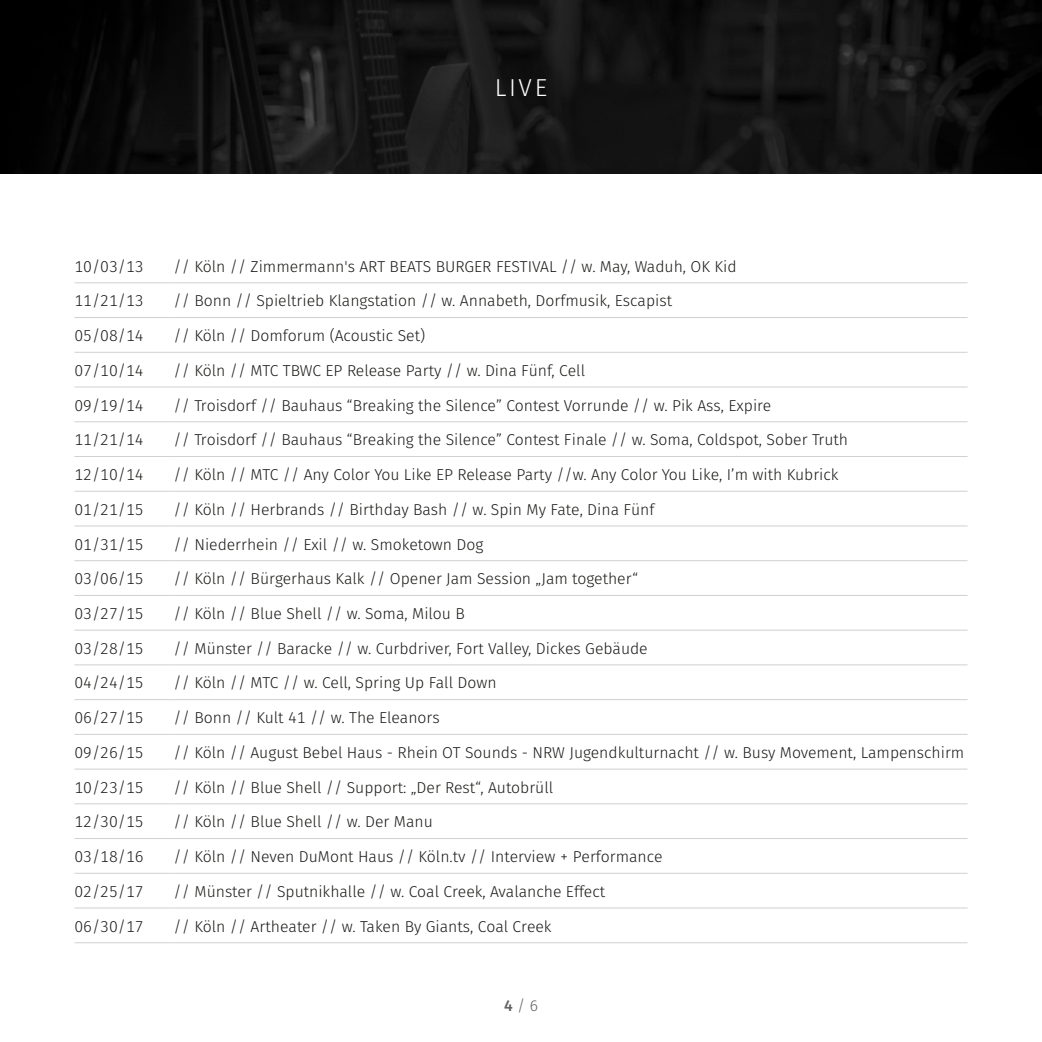
<style>
.page{position:relative;width:1042px;height:1042px;background:#fff}
.page>*{position:absolute;margin:0;border:0;box-sizing:border-box;transform-origin:0 0}
.t1{font:300 24.5px "Fira Sans";color:#fff}
.t2{font:300 15.75px "Fira Sans";color:#1a1a18}
.t3{font:300 15.75px "Fira Sans";color:#646363}
.s1{font-weight:500}
</style>
<div class="page">
<img style="left:0;top:0;width:1042px;height:174px">
<hr style="left:74px;top:282px;width:100px;height:1px;background:#cfd0d0">
<hr style="left:174px;top:282px;width:793px;height:1px;background:#cfd0d0">
<hr style="left:74px;top:317px;width:100px;height:1px;background:#cfd0d0">
<hr style="left:174px;top:317px;width:793px;height:1px;background:#cfd0d0">
<hr style="left:74px;top:352px;width:100px;height:1px;background:#cfd0d0">
<hr style="left:174px;top:352px;width:793px;height:1px;background:#cfd0d0">
<hr style="left:74px;top:387px;width:100px;height:1px;background:#cfd0d0">
<hr style="left:174px;top:387px;width:793px;height:1px;background:#cfd0d0">
<hr style="left:74px;top:421px;width:100px;height:1px;background:#cfd0d0">
<hr style="left:174px;top:421px;width:793px;height:1px;background:#cfd0d0">
<hr style="left:74px;top:456px;width:100px;height:1px;background:#cfd0d0">
<hr style="left:174px;top:456px;width:793px;height:1px;background:#cfd0d0">
<hr style="left:74px;top:491px;width:100px;height:1px;background:#cfd0d0">
<hr style="left:174px;top:491px;width:793px;height:1px;background:#cfd0d0">
<hr style="left:74px;top:526px;width:100px;height:1px;background:#cfd0d0">
<hr style="left:174px;top:526px;width:793px;height:1px;background:#cfd0d0">
<hr style="left:74px;top:560px;width:100px;height:1px;background:#cfd0d0">
<hr style="left:174px;top:560px;width:793px;height:1px;background:#cfd0d0">
<hr style="left:74px;top:595px;width:100px;height:1px;background:#cfd0d0">
<hr style="left:174px;top:595px;width:793px;height:1px;background:#cfd0d0">
<hr style="left:74px;top:630px;width:100px;height:1px;background:#cfd0d0">
<hr style="left:174px;top:630px;width:793px;height:1px;background:#cfd0d0">
<hr style="left:74px;top:664px;width:100px;height:1px;background:#cfd0d0">
<hr style="left:174px;top:664px;width:793px;height:1px;background:#cfd0d0">
<hr style="left:74px;top:699px;width:100px;height:1px;background:#cfd0d0">
<hr style="left:174px;top:699px;width:793px;height:1px;background:#cfd0d0">
<hr style="left:74px;top:734px;width:100px;height:1px;background:#cfd0d0">
<hr style="left:174px;top:734px;width:793px;height:1px;background:#cfd0d0">
<hr style="left:74px;top:769px;width:100px;height:1px;background:#cfd0d0">
<hr style="left:174px;top:769px;width:793px;height:1px;background:#cfd0d0">
<hr style="left:74px;top:803px;width:100px;height:1px;background:#cfd0d0">
<hr style="left:174px;top:803px;width:793px;height:1px;background:#cfd0d0">
<hr style="left:74px;top:838px;width:100px;height:1px;background:#cfd0d0">
<hr style="left:174px;top:838px;width:793px;height:1px;background:#cfd0d0">
<hr style="left:74px;top:873px;width:100px;height:1px;background:#cfd0d0">
<hr style="left:174px;top:873px;width:793px;height:1px;background:#cfd0d0">
<hr style="left:74px;top:907px;width:100px;height:1px;background:#cfd0d0">
<hr style="left:174px;top:907px;width:793px;height:1px;background:#cfd0d0">
<hr style="left:74px;top:942px;width:100px;height:1px;background:#cfd0d0">
<hr style="left:174px;top:942px;width:793px;height:1px;background:#cfd0d0">
<h1 class="t1" style="left:495px;top:71px;width:54px">LIVE</h1>
<p class="t2" style="left:74px;top:255px;width:71px">10/03/13</p>
<p class="t2" style="left:174px;top:255px;width:564px">// Köln // Zimmermann's ART BEATS BURGER FESTIVAL // w. May, Waduh, OK Kid</p>
<p class="t2" style="left:74px;top:290px;width:71px">11/21/13</p>
<p class="t2" style="left:174px;top:290px;width:500px">// Bonn // Spieltrieb Klangstation // w. Annabeth, Dorfmusik, Escapist</p>
<p class="t2" style="left:74px;top:324px;width:71px">05/08/14</p>
<p class="t2" style="left:174px;top:324px;width:253px">// Köln // Domforum (Acoustic Set)</p>
<p class="t2" style="left:74px;top:359px;width:71px">07/10/14</p>
<p class="t2" style="left:174px;top:359px;width:413px">// Köln // MTC TBWC EP Release Party // w. Dina Fünf, Cell</p>
<p class="t2" style="left:74px;top:394px;width:71px">09/19/14</p>
<p class="t2" style="left:174px;top:394px;width:599px">// Troisdorf // Bauhaus “Breaking the Silence” Contest Vorrunde // w. Pik Ass, Expire</p>
<p class="t2" style="left:74px;top:429px;width:71px">11/21/14</p>
<p class="t2" style="left:174px;top:429px;width:676px">// Troisdorf // Bauhaus “Breaking the Silence” Contest Finale // w. Soma, Coldspot, Sober Truth</p>
<p class="t2" style="left:74px;top:463px;width:71px">12/10/14</p>
<p class="t2" style="left:174px;top:463px;width:666px">// Köln // MTC // Any Color You Like EP Release Party //w. Any Color You Like, I’m with Kubrick</p>
<p class="t2" style="left:74px;top:498px;width:71px">01/21/15</p>
<p class="t2" style="left:174px;top:498px;width:482px">// Köln // Herbrands // Birthday Bash // w. Spin My Fate, Dina Fünf</p>
<p class="t2" style="left:74px;top:533px;width:71px">01/31/15</p>
<p class="t2" style="left:174px;top:533px;width:311px">// Niederrhein // Exil // w. Smoketown Dog</p>
<p class="t2" style="left:74px;top:568px;width:71px">03/06/15</p>
<p class="t2" style="left:174px;top:568px;width:466px">// Köln // Bürgerhaus Kalk // Opener Jam Session „Jam together“</p>
<p class="t2" style="left:74px;top:602px;width:71px">03/27/15</p>
<p class="t2" style="left:174px;top:602px;width:293px">// Köln // Blue Shell // w. Soma, Milou B</p>
<p class="t2" style="left:74px;top:637px;width:71px">03/28/15</p>
<p class="t2" style="left:174px;top:637px;width:475px">// Münster // Baracke // w. Curbdriver, Fort Valley, Dickes Gebäude</p>
<p class="t2" style="left:74px;top:672px;width:71px">04/24/15</p>
<p class="t2" style="left:174px;top:672px;width:324px">// Köln // MTC // w. Cell, Spring Up Fall Down</p>
<p class="t2" style="left:74px;top:707px;width:71px">06/27/15</p>
<p class="t2" style="left:174px;top:707px;width:267px">// Bonn // Kult 41 // w. The Eleanors</p>
<p class="t2" style="left:74px;top:741px;width:71px">09/26/15</p>
<p class="t2" style="left:174px;top:741px;width:792px">// Köln // August Bebel Haus - Rhein OT Sounds - NRW Jugendkulturnacht // w. Busy Movement, Lampenschirm</p>
<p class="t2" style="left:74px;top:776px;width:71px">10/23/15</p>
<p class="t2" style="left:174px;top:776px;width:381px">// Köln // Blue Shell // Support: „Der Rest“, Autobrüll</p>
<p class="t2" style="left:74px;top:811px;width:71px">12/30/15</p>
<p class="t2" style="left:174px;top:811px;width:261px">// Köln // Blue Shell // w. Der Manu</p>
<p class="t2" style="left:74px;top:845px;width:71px">03/18/16</p>
<p class="t2" style="left:174px;top:845px;width:490px">// Köln // Neven DuMont Haus // Köln.tv // Interview + Performance</p>
<p class="t2" style="left:74px;top:880px;width:71px">02/25/17</p>
<p class="t2" style="left:174px;top:880px;width:433px">// Münster // Sputnikhalle // w. Coal Creek, Avalanche Effect</p>
<p class="t2" style="left:74px;top:915px;width:71px">06/30/17</p>
<p class="t2" style="left:174px;top:915px;width:379px">// Köln // Artheater // w. Taken By Giants, Coal Creek</p>
<p class="t3" style="left:504px;top:994px;width:35px"><span class="s1">4</span> / 6</p>
</div>
